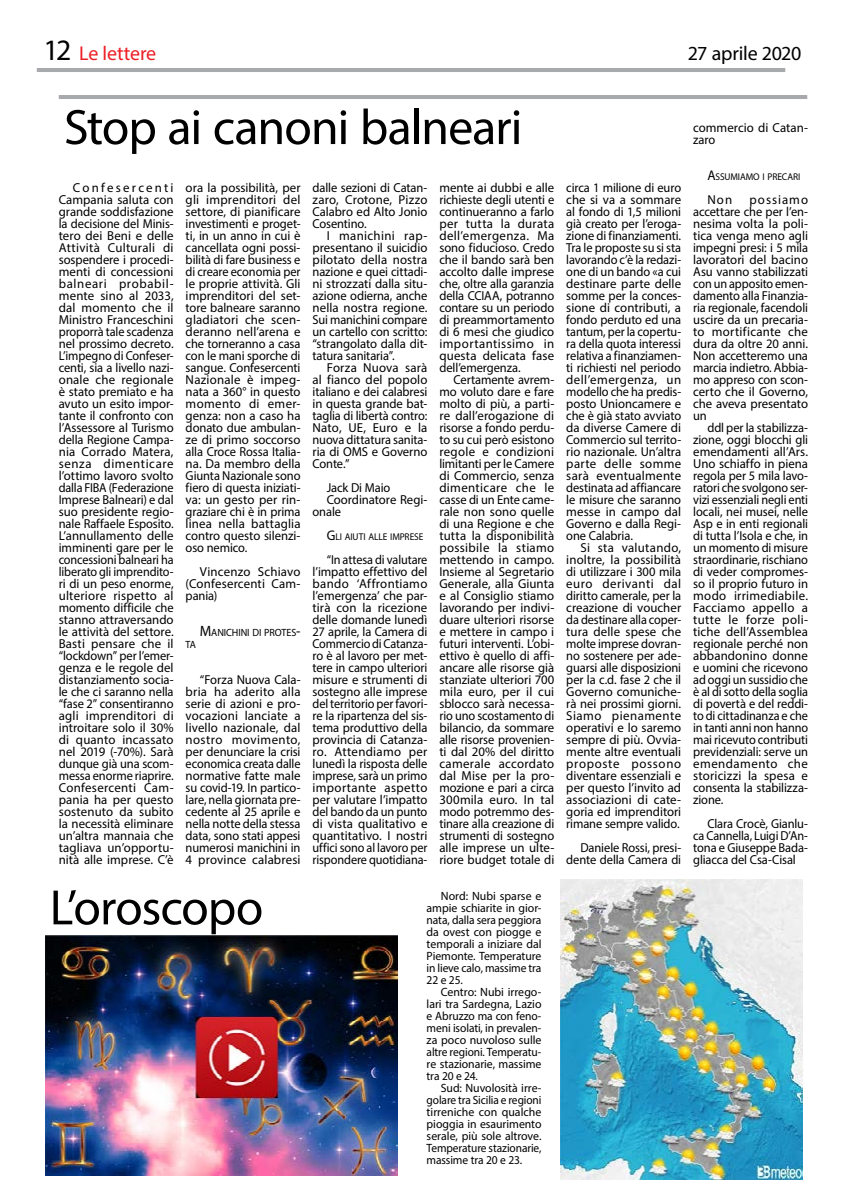
<style>
.page{position:relative;width:842px;height:1191px;background:#fff}
.page>*{position:absolute;margin:0;border:0;box-sizing:border-box;transform-origin:0 0}
.t1{font:50px "Myriad Pro";letter-spacing:-.02em;color:#000}
.t2{font:29.7px "Myriad Pro";color:#000}
.t3{font:20px "Myriad Pro";letter-spacing:-.015em;color:#000}
.t4{font:20px "Myriad Pro";letter-spacing:-.01em;color:#ed1d24}
.t5{font:13px/12px "Myriad Pro";letter-spacing:-.005em;color:#000;text-align:justify}
.t6{font:13px/12px "Myriad Pro";letter-spacing:-.005em;color:#000;text-align:justify;scale:.96 1}
.t7{font:13px/12px "Myriad Pro";letter-spacing:-.005em;color:#000;text-align:justify;scale:.94 1}
.t8{font:12px/12px "Myriad Pro";letter-spacing:-.005em;color:#000;text-align:justify}
.t9{font:10.5px "Myriad Pro";letter-spacing:-.01em;color:#000;scale:.96 1}
.t10{font:9.8px "Myriad Pro";letter-spacing:-.015em;color:#000;scale:.96 1}
.s1{font-size:14px}
.s2{font-size:15px}
</style>
<div class="page">
<hr style="left:37px;top:68px;width:748px;height:4px;background:#a7a9ac">
<img style="left:560px;top:879px;width:242px;height:300px">
<img style="left:45px;top:935px;width:352px;height:240px">
<hr style="left:59px;top:95px;width:748px;height:4px;background:#a7a9ac">
<h2 class="t2" style="left:44px;top:32px;width:29px">12</h2>
<h3 class="t4" style="left:79px;top:41px;width:79px">Le lettere</h3>
<h3 class="t3" style="left:688px;top:41px;width:115px">27 aprile 2020</h3>
<h1 class="t1" style="left:64px;top:96px;width:460px">Stop ai canoni balneari</h1>
<p class="t5" style="left:59px;top:181px;width:116px;text-indent:14px">Confesercenti Campania saluta con grande soddisfazione la decisione del Minis&shy;tero dei Beni e delle Attività Culturali di sospendere i procedi&shy;menti di concessioni balneari probabil&shy;mente sino al 2033, dal momento che il Ministro Franceschini proporrà tale scadenza nel prossimo decreto.<br>L’impegno di Confeser&shy;centi, sia a livello nazi&shy;onale che regionale è stato premiato e ha avuto un esito impor&shy;tante il confronto con l’Assessore al Turismo della Regione Campa&shy;nia Corrado Matera, senza dimenticare l’ottimo lavoro svolto dalla FIBA (Federazione Imprese Balneari) e dal suo presidente regio&shy;nale Raffaele Esposito.<br>L’annullamento delle imminenti gare per le concessioni balneari ha liberato gli imprendito&shy;ri di un peso enorme, ulteriore rispetto al momento difficile che stanno attraversando le attività del settore.<br>Basti pensare che il “lockdown” per l’emer&shy;genza e le regole del distanziamento socia&shy;le che ci saranno nella “fase 2” consentiranno agli imprenditori di introitare solo il 30% di quanto incassato nel 2019 (-70%). Sarà dunque già una scom&shy;messa enorme riaprire.<br>Confesercenti Cam&shy;pania ha per questo sostenuto da subito la necessità eliminare un’altra mannaia che tagliava un’opportu&shy;nità alle imprese. C’è</p>
<p class="t5" style="left:186px;top:181px;width:116px">ora la possibilità, per gli imprenditori del settore, di pianificare investimenti e proget&shy;ti, in un anno in cui è cancellata ogni possi&shy;bilità di fare business e di creare economia per le proprie attività. Gli imprenditori del set&shy;tore balneare saranno gladiatori che scen&shy;deranno nell’arena e che torneranno a casa con le mani sporche di sangue. Confesercenti Nazionale è impeg&shy;nata a 360° in questo momento di emer&shy;genza: non a caso ha donato due ambulan&shy;ze di primo soccorso alla Croce Rossa Italia&shy;na. Da membro della Giunta Nazionale sono fiero di questa iniziati&shy;va: un gesto per rin&shy;graziare chi è in prima linea nella battaglia contro questo silenzi&shy;oso nemico.</p>
<p class="t6" style="left:313px;top:181px;width:121px">dalle sezioni di Catan&shy;zaro, Crotone, Pizzo Calabro ed Alto Jonio Cosentino.</p>
<p class="t5" style="left:313px;top:229px;width:116px;text-indent:14px">I manichini rap&shy;presentano il suicidio pilotato della nostra nazione e quei cittadi&shy;ni strozzati dalla situ&shy;azione odierna, anche nella nostra regione.<br>Sui manichini compare un cartello con scritto: “strangolato dalla dit&shy;tatura sanitaria”.</p>
<p class="t5" style="left:312px;top:361px;width:116px;text-indent:14px">Forza Nuova sarà al fianco del popolo italiano e dei calabresi in questa grande bat&shy;taglia di libertà contro:<br>Nato, UE, Euro e la nuova dittatura sanita&shy;ria di OMS e Governo Conte.”</p>
<p class="t6" style="left:327px;top:481px;width:68px">Jack Di Maio</p>
<p class="t5" style="left:327px;top:493px;width:102px">Coordinatore Regi-</p>
<p class="t6" style="left:313px;top:505px;width:31px">onale</p>
<p class="t10" style="left:327px;top:531px;width:102px"><span class="s1">G</span>LI AIUTI ALLE IMPRESE</p>
<p class="t7" style="left:313px;top:553px;width:124px;text-indent:14px">“In attesa di valutare l’impatto effettivo del bando ‘Affrontiamo l’emergenza’ che par&shy;tirà con la ricezione delle domande lunedì 27 aprile, la Camera di Commercio di Catanza&shy;ro è al lavoro per met&shy;tere in campo ulteriori misure e strumenti di sostegno alle imprese del territorio per favori&shy;re la ripartenza del sis&shy;tema produttivo della provincia di Catanza&shy;ro. Attendiamo per lunedì la risposta delle imprese, sarà un primo importante aspetto per valutare l’impatto del bando da un punto di vista qualitativo e quantitativo. I nostri uffici sono al lavoro per rispondere quotidiana-</p>
<p class="t5" style="left:439px;top:181px;width:116px">mente ai dubbi e alle richieste degli utenti e continueranno a farlo per tutta la durata dell’emergenza. Ma sono fiducioso. Credo che il bando sarà ben accolto dalle imprese che, oltre alla garanzia della CCIAA, potranno contare su un periodo di preammortamento di 6 mesi che giudico importantissimo in questa delicata fase dell’emergenza.</p>
<p class="t6" style="left:439px;top:373px;width:121px;text-indent:14px">Certamente avrem&shy;mo voluto dare e fare molto di più, a parti&shy;re dall’erogazione di risorse a fondo perdu&shy;to su cui però esistono regole e condizioni limitanti per le Camere di Commercio, senza dimenticare che le casse di un Ente came&shy;rale non sono quelle di una Regione e che tutta la disponibilità possibile la stiamo mettendo in campo.<br>Insieme al Segretario Generale, alla Giunta e al Consiglio stiamo lavorando per indivi&shy;duare ulteriori risorse e mettere in campo i futuri interventi. L’obi&shy;ettivo è quello di affi&shy;ancare alle risorse già stanziate ulteriori 700 mila euro, per il cui sblocco sarà necessa&shy;rio uno scostamento di bilancio, da sommare alle risorse provenien&shy;ti dal 20% del diritto camerale accordato dal Mise per la pro&shy;mozione e pari a circa 300mila euro. In tal modo potremmo des&shy;tinare alla creazione di strumenti di sostegno alle imprese un ulte&shy;riore budget totale di</p>
<p class="t5" style="left:186px;top:565px;width:116px;text-indent:14px">Vincenzo Schiavo (Confesercenti Cam&shy;pania)</p>
<p class="t9" style="left:200px;top:626px;width:106px"><span class="s2">M</span>ANICHINI DI PROTES<span class="s2">-</span></p>
<p class="t9" style="left:186px;top:638px;width:12px">TA</p>
<p class="t5" style="left:186px;top:673px;width:116px;text-indent:14px">“Forza Nuova Cala&shy;bria ha aderito alla serie di azioni e pro&shy;vocazioni lanciate a livello nazionale, dal nostro movimento, per denunciare la crisi economica creata dalle normative fatte male su covid-19. In partico&shy;lare, nella giornata pre&shy;cedente al 25 aprile e nella notte della stessa data, sono stati appesi numerosi manichini in 4 province calabresi</p>
<h1 class="t1" style="left:50px;top:876px;width:215px">L’oroscopo</h1>
<p class="t8" style="left:427px;top:890px;width:116px;text-indent:14px">Nord: Nubi sparse e ampie schiarite in gior&shy;nata, dalla sera peggiora da ovest con piogge e temporali a iniziare dal Piemonte. Temperature in lieve calo, massime tra 22 e 25.</p>
<p class="t8" style="left:427px;top:986px;width:116px;text-indent:14px">Centro: Nubi irrego&shy;lari tra Sardegna, Lazio e Abruzzo ma con feno&shy;meni isolati, in prevalen&shy;za poco nuvoloso sulle altre regioni. Temperatu&shy;re stazionarie, massime tra 20 e 24.</p>
<p class="t8" style="left:427px;top:1082px;width:116px;text-indent:14px">Sud: Nuvolosità irre&shy;golare tra Sicilia e regioni tirreniche con qualche pioggia in esaurimento serale, più sole altrove.<br>Temperature stazionarie, massime tra 20 e 23.</p>
<p class="t6" style="left:566px;top:181px;width:121px">circa 1 milione di euro che si va a sommare al fondo di 1,5 milioni già creato per l’eroga&shy;zione di finanziamenti.<br>Tra le proposte su si sta lavorando c’è la redazi&shy;one di un bando «a cui destinare parte delle somme per la conces&shy;sione di contributi, a fondo perduto ed una tantum, per la copertu&shy;ra della quota interessi relativa a finanziamen&shy;ti richiesti nel periodo dell’emergenza, un modello che ha predis&shy;posto Unioncamere e che è già stato avviato da diverse Camere di Commercio sul territo&shy;rio nazionale. Un’altra parte delle somme sarà eventualmente destinata ad affiancare le misure che saranno messe in campo dal Governo e dalla Regi&shy;one Calabria.</p>
<p class="t5" style="left:566px;top:541px;width:116px;text-indent:14px">Si sta valutando, inoltre, la possibilità di utilizzare i 300 mila euro derivanti dal diritto camerale, per la creazione di voucher da destinare alla coper&shy;tura delle spese che molte imprese dovran&shy;no sostenere per ade&shy;guarsi alle disposizioni per la c.d. fase 2 che il Governo comuniche&shy;rà nei prossimi giorni.<br>Siamo pienamente operativi e lo saremo sempre di più. Ovvia&shy;mente altre eventuali proposte possono diventare essenziali e per questo l’invito ad associazioni di cate&shy;goria ed imprenditori rimane sempre valido.</p>
<p class="t6" style="left:566px;top:841px;width:121px;text-align:right">Daniele Rossi, presi&shy;dente della Camera di</p>
<p class="t5" style="left:693px;top:121px;width:116px">commercio di Catan&shy;zaro</p>
<p class="t10" style="left:707px;top:171px;width:98px"><span class="s1">A</span>SSUMIAMO I PRECARI</p>
<p class="t5" style="left:707px;top:193px;width:26px">Non</p>
<p class="t5" style="left:693px;top:193px;width:116px;text-indent:56px">possiamo accettare che per l’en&shy;nesima volta la poli&shy;tica venga meno agli impegni presi: i 5 mila lavoratori del bacino Asu vanno stabilizzati con un apposito emen&shy;damento alla Finanzia&shy;ria regionale, facendoli uscire da un precaria&shy;to mortificante che dura da oltre 20 anni.<br>Non accetteremo una marcia indietro. Abbia&shy;mo appreso con scon&shy;certo che il Governo, che aveva presentato un</p>
<p class="t6" style="left:693px;top:421px;width:121px;text-indent:14px">ddl per la stabilizza&shy;zione, oggi blocchi gli emendamenti all’Ars.<br>Uno schiaffo in piena regola per 5 mila lavo&shy;ratori che svolgono ser&shy;vizi essenziali negli enti locali, nei musei, nelle Asp e in enti regionali di tutta l’Isola e che, in un momento di misure straordinarie, rischiano di veder compromes&shy;so il proprio futuro in modo irrimediabile.<br>Facciamo appello a tutte le forze poli&shy;tiche dell’Assemblea regionale perché non abbandonino donne e uomini che ricevono ad oggi un sussidio che è al di sotto della soglia di povertà e del reddi&shy;to di cittadinanza e che in tanti anni non hanno mai ricevuto contributi previdenziali: serve un emendamento che storicizzi la spesa e consenta la stabilizza&shy;zione.</p>
<p class="t6" style="left:693px;top:817px;width:121px;text-indent:14px">Clara Crocè, Gianlu&shy;ca Cannella, Luigi D’An&shy;tona e Giuseppe Bada&shy;gliacca del Csa-Cisal</p>
</div>
